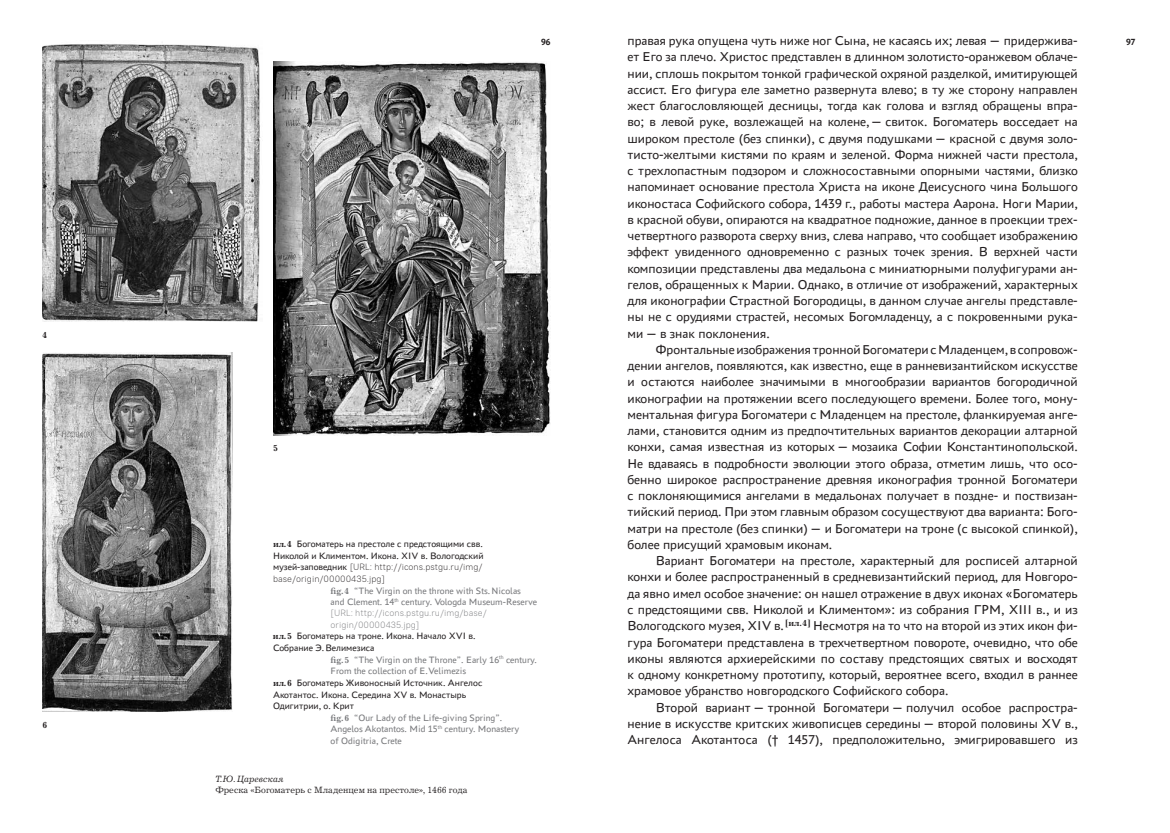
<style>
.page{position:relative;width:1170px;height:833px;background:#fff}
.page>*{position:absolute;margin:0;border:0;box-sizing:border-box;transform-origin:0 0}
.t1{font:13.5px/16.2px "PT Astra Sans";color:#231f20;text-align:justify}
.t2{font:9.75px/11.6px "PT Astra Sans";color:#77787b}
.t3{font:9.75px/11.6px "PT Astra Sans";color:#231f20}
.t4{font:9.38px "Journal";color:#231f20}
.t5{font:italic 9.38px "Journal";color:#231f20}
.t6{font:700 9.38px "PT Astra Sans";color:#231f20}
.t7{font:300 9px/11.6px "PT Root UI";color:#231f20}
.t8{font:300 9px/11.6px "PT Root UI";color:#77787b}
.t9{font:700 9px "Journal";color:#231f20}
.s1{font-family:"Journal";font-weight:700;font-size:9px}
.s2{font-family:"PT Astra Sans";font-weight:400;font-size:9.75px}
</style>
<div class="page">
<img style="left:273px;top:61px;width:277px;height:374px">
<img style="left:43px;top:352px;width:190px;height:359px">
<img style="left:43px;top:42px;width:218px;height:279px">
<p class="t9" style="left:43px;top:329px;width:6px">4</p>
<p class="t9" style="left:43px;top:719px;width:6px">6</p>
<p class="t6" style="left:541px;top:36px;width:11px">96</p>
<p class="t1" style="left:627px;top:32px;width:452px">правая рука опущена чуть ниже ног Сына, не касаясь их; левая— придержива-</p>
<p class="t6" style="left:1125px;top:36px;width:11px">97</p>
<p class="t1" style="left:627px;top:48px;width:452px">ет Его за плечо. Христос представлен в длинном золотисто-оранжевом облаче&shy;нии, сплошь покрытом тонкой графической охряной разделкой, имитирующей ассист. Его фигура еле заметно развернута влево; в ту же сторону направлен жест благословляющей десницы, тогда как голова и взгляд обращены впра&shy;во; в левой руке, возлежащей на колене,—свиток. Богоматерь восседает на широком престоле (без спинки), с двумя подушками— красной с двумя золо&shy;тисто-желтыми кистями по краям и зеленой. Форма нижней части престола, с трехлопастным подзором и сложносоставными опорными частями, близко напоминает основание престола Христа на иконе Деисусного чина Большого иконостаса Софийского собора, 1439 г., работы мастера Аарона. Ноги Марии, в красной обуви, опираются на квадратное подножие, данное в проекции трех&shy;четвертного разворота сверху вниз, слева направо, что сообщает изображению эффект увиденного одновременно с разных точек зрения. В верхней части композиции представлены два медальона с миниатюрными полуфигурами ан&shy;гелов, обращенных к Марии. Однако, в отличие от изображений, характерных для иконографии Страстной Богородицы, в данном случае ангелы представле&shy;ны не с орудиями страстей, несомых Богомладенцу, а с покровенными рука&shy;ми— в знак поклонения.</p>
<p class="t1" style="left:627px;top:341px;width:452px;text-indent:28px">Фронтальные изображения тронной Богоматери сМладенцем, в сопровож&shy;дении ангелов, появляются, как известно, еще в ранневизантийском искусстве и остаются наиболее значимыми в многообразии вариантов богородичной иконографии на протяжении всего последующего времени. Более того, мону&shy;ментальная фигура Богоматери с Младенцем на престоле, фланкируемая анге&shy;лами, становится одним из предпочтительных вариантов декорации алтарной конхи, самая известная из которых— мозаика Софии Константинопольской.<br>Не вдаваясь в подробности эволюции этого образа, отметим лишь, что осо&shy;бенно широкое распространение древняя иконография тронной Богоматери с поклоняющимися ангелами в медальонах получает в поздне- и поствизан&shy;тийский период. При этом главным образом сосуществуют два варианта: Бого&shy;матри на престоле (без спинки)— и Богоматери на троне (с высокой спинкой), более присущий храмовым иконам.</p>
<p class="t1" style="left:627px;top:552px;width:452px;text-indent:28px">Вариант Богоматери на престоле, характерный для росписей алтарной конхи и более распространенный в средневизантийский период, для Новгоро&shy;да явно имел особое значение: он нашел отражение в двух иконах «Богоматерь с предстоящими свв. Николой и Климентом»: из собрания ГРМ, XIII в., и из Вологодского музея, XIV в. <sup>[ил.4]</sup> Несмотря на то что на второй из этих икон фи&shy;гура Богоматери представлена в трехчетвертном повороте, очевидно, что обе иконы являются архиерейскими по составу предстоящих святых и восходят к одному конкретному прототипу, который, вероятнее всего, входил в раннее храмовое убранство новгородского Софийского собора.</p>
<p class="t1" style="left:627px;top:698px;width:451px;text-indent:28px">Второй вариант— тронной Богоматери— получил особое распростра&shy;нение в искусстве критских живописцев середины— второй половины XV в., Ангелоса Акотантоса († 1457), предположительно, эмигрировавшего из</p>
<p class="t9" style="left:273px;top:443px;width:6px">5</p>
<p class="t3" style="left:273px;top:537px;width:212px"><span class="s1">ил.4</span> Богоматерь на престоле с предстоящими свв.<br>Николой и Климентом. Икона. XIV в. Вологодский</p>
<p class="t7" style="left:273px;top:561px;width:211px"><span class="s2">музей-заповедник</span> [URL: http://icons.pstgu.ru/img/ base/origin/00000435.jpg]</p>
<p class="t2" style="left:330px;top:584px;width:208px"><span class="s1">fig.4</span> “The Virgin on the throne with Sts.Nicolas and Clement. 14<sup>th</sup> century. Vologda Museum-Reserve</p>
<p class="t8" style="left:330px;top:607px;width:158px">[URL: http://icons.pstgu.ru/img/base/ origin/00000435.jpg]</p>
<p class="t3" style="left:273px;top:630px;width:204px"><span class="s1">ил.5</span> Богоматерь на троне. Икона. Начало XVI в.</p>
<p class="t3" style="left:273px;top:641px;width:103px">Собрание Э.Велимезиса</p>
<p class="t2" style="left:330px;top:653px;width:208px"><span class="s1">fig.5</span> “The Virgin on the Throne”. Early 16<sup>th</sup> century.</p>
<p class="t2" style="left:330px;top:665px;width:137px">From the collection of E.Velimezis</p>
<p class="t3" style="left:273px;top:676px;width:211px"><span class="s1">ил.6</span> Богоматерь Живоносный Источник. Ангелос</p>
<p class="t3" style="left:273px;top:688px;width:195px">Акотантос. Икона. Середина XV в. Монастырь</p>
<p class="t3" style="left:273px;top:699px;width:82px">Одигитрии, о. Крит</p>
<p class="t2" style="left:330px;top:711px;width:173px"><span class="s1">fig.6</span> “Our Lady of the Life-giving Spring”.</p>
<p class="t2" style="left:330px;top:723px;width:190px">Angelos Akotantos. Mid 15<sup>th</sup> century. Monastery</p>
<p class="t2" style="left:330px;top:734px;width:73px">of Odigitria, Crete</p>
<p class="t5" style="left:215px;top:773px;width:70px">Т.Ю.Царевская</p>
<p class="t4" style="left:215px;top:784px;width:254px">Фреска «Богоматерь с Младенцем на престоле», 1466 года</p>
</div>
